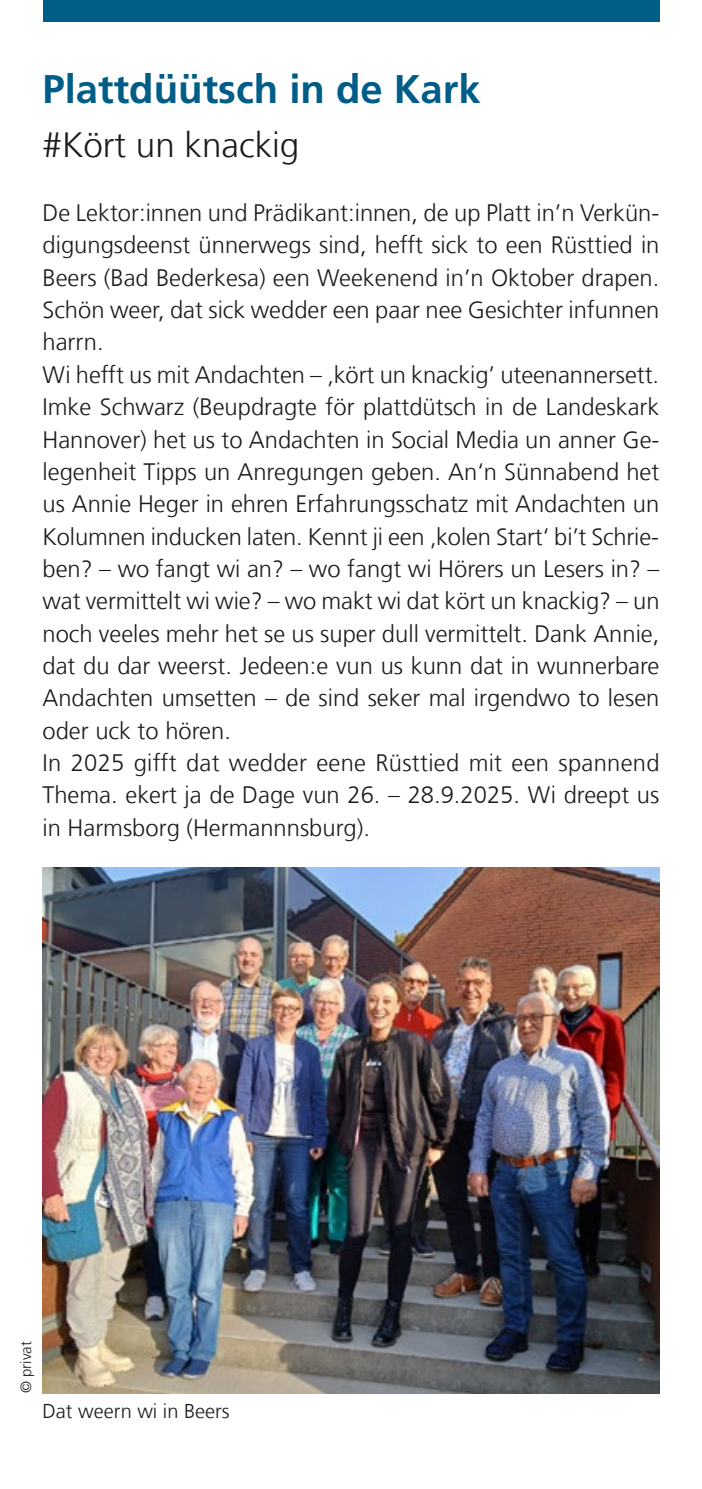
<style>
.page{position:relative;width:702px;height:1489px;background:#fff}
.page>*{position:absolute;margin:0;border:0;box-sizing:border-box;transform-origin:0 0}
.t1{font:700 40px "Frutiger LT Com";color:#005d88}
.t2{font:300 35px "Frutiger LT Com";color:#1c1b1a}
.t3{font:300 23.75px/32.2px "Frutiger LT Com";color:#1c1b1a}
.t4{font:300 20px "Frutiger LT Com";color:#1c1b1a}
.t5{font:300 15px "Frutiger LT Com";color:#1c1b1a}
</style>
<div class="page">
<div style="left:43px;top:0;width:616px;height:21px;background:#005d88"></div>
<img style="left:43px;top:868px;width:616px;height:524px">
<h1 class="t1" style="left:43px;top:65px;width:439px">Plattdüütsch in de Kark</h1>
<h2 class="t2" style="left:43px;top:125px;width:258px">#Kört un knackig</h2>
<p class="t3" style="left:43px;top:197px;width:618px">De Lektor:innen und Prädikant:innen, de up Platt in’n Verkün&shy;digungsdeenst ünnerwegs sind, hefft sick to een Rüsttied in Beers (Bad Bederkesa) een Weekenend in’n Oktober drapen.<br>Schön weer, dat sick wedder een paar nee Gesichter infunnen harrn.<br>Wi hefft us mit Andachten – ‚kört un knackig’ uteenannersett.<br>Imke Schwarz (Beupdragte för plattdütsch in de Landeskark Hannover) het us to Andachten in Social Media un anner Ge&shy;legenheit Tipps un Anregungen geben. An‘n Sünnabend het us Annie Heger in ehren Erfahrungsschatz mit Andachten un Kolumnen inducken laten. Kennt ji een ‚kolen Start‘ bi’t Schrie&shy;ben? – wo fangt wi an? – wo fangt wi Hörers un Lesers in? – wat vermittelt wi wie? – wo makt wi dat kört un knackig? – un noch veeles mehr het se us super dull vermittelt. Dank Annie, dat du dar weerst. Jedeen:e vun us kunn dat in wunnerbare Andachten umsetten – de sind seker mal irgendwo to lesen oder uck to hören.<br>In 2025 gifft dat wedder eene Rüsttied mit een spannend Thema. ekert ja de Dage vun 26. – 28.9.2025. Wi dreept us in Harmsborg (Hermannnsburg).</p>
<p class="t5" style="left:17px;top:1392px;width:53px;rotate:-90deg">© privat</p>
<p class="t4" style="left:43px;top:1399px;width:189px">Dat weern wi in Beers</p>
</div>
